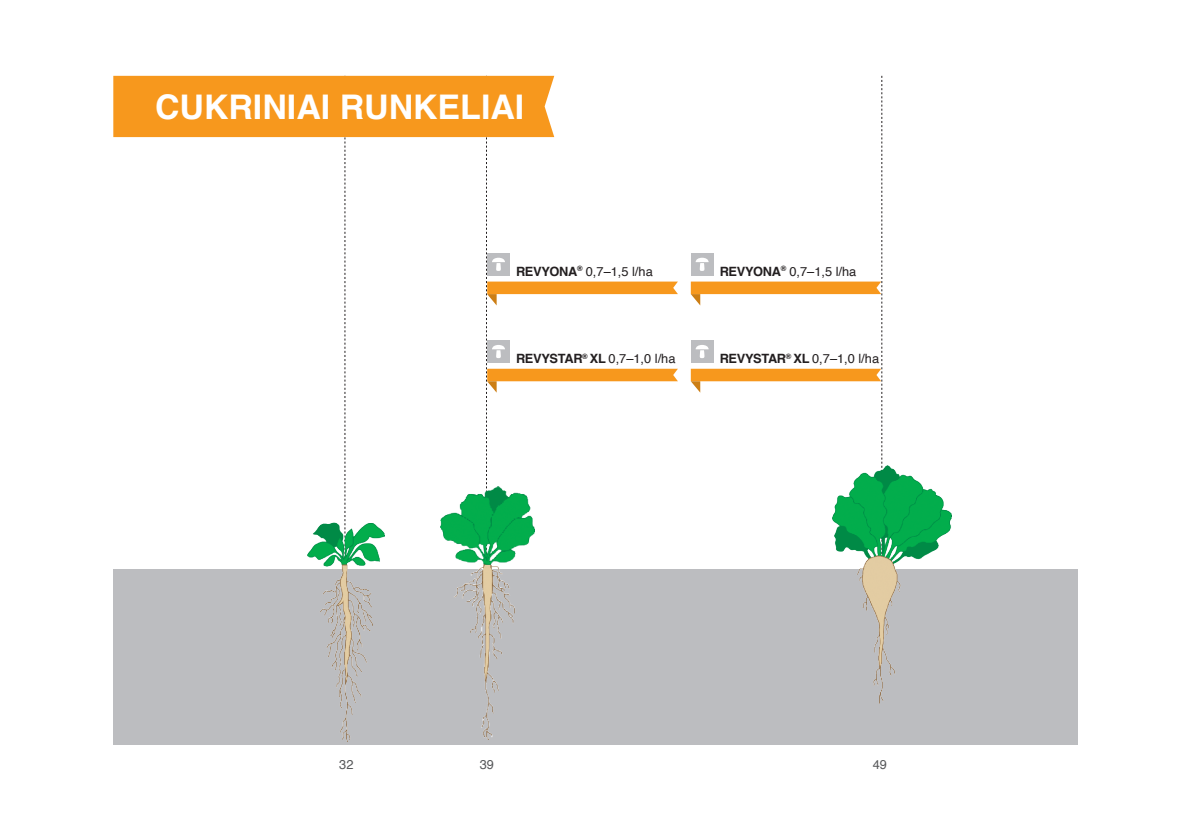
<style>
.page{position:relative;width:1191px;height:840px;background:#fff}
.page>*{position:absolute;margin:0;border:0;box-sizing:border-box;transform-origin:0 0}
.t1{font:700 34px "Helvetica";color:#fff}
.t2{font:12.8px "Helvetica";color:#231f20}
.t3{font:12.8px "Helvetica";color:#57585a}
.s1{font-weight:700}
</style>
<div class="page">
<div style="left:113px;top:568px;width:964px;height:175px;background:#bcbdc0"></div>
<img style="left:320px;top:574px;width:53px;height:167px">
<img style="left:454px;top:574px;width:61px;height:164px">
<img style="left:857px;top:465px;width:95px;height:237px">
<svg style="left:113px;top:76px;width:565px;height:498px"></svg>
<svg style="left:691px;top:76px;width:191px;height:498px"></svg>
<p class="t1" style="left:155px;top:86px;width:371px">CUKRINIAI RUNKELIAI</p>
<p class="t2" style="left:516px;top:261px;width:138px"><span class="s1">REVYONA</span><sup>®</sup> 0,7–1,5 l/ha</p>
<p class="t2" style="left:719px;top:261px;width:138px"><span class="s1">REVYONA</span><sup>®</sup> 0,7–1,5 l/ha</p>
<p class="t2" style="left:516px;top:348px;width:161px"><span class="s1">REVYSTAR</span><sup>®</sup> <span class="s1">XL</span> 0,7–1,0 l/ha</p>
<p class="t2" style="left:719px;top:348px;width:161px"><span class="s1">REVYSTAR</span><sup>®</sup> <span class="s1">XL</span> 0,7–1,0 l/ha</p>
<p class="t3" style="left:339px;top:754px;width:16px">32</p>
<p class="t3" style="left:480px;top:754px;width:16px">39</p>
<p class="t3" style="left:872px;top:754px;width:16px">49</p>
</div>
